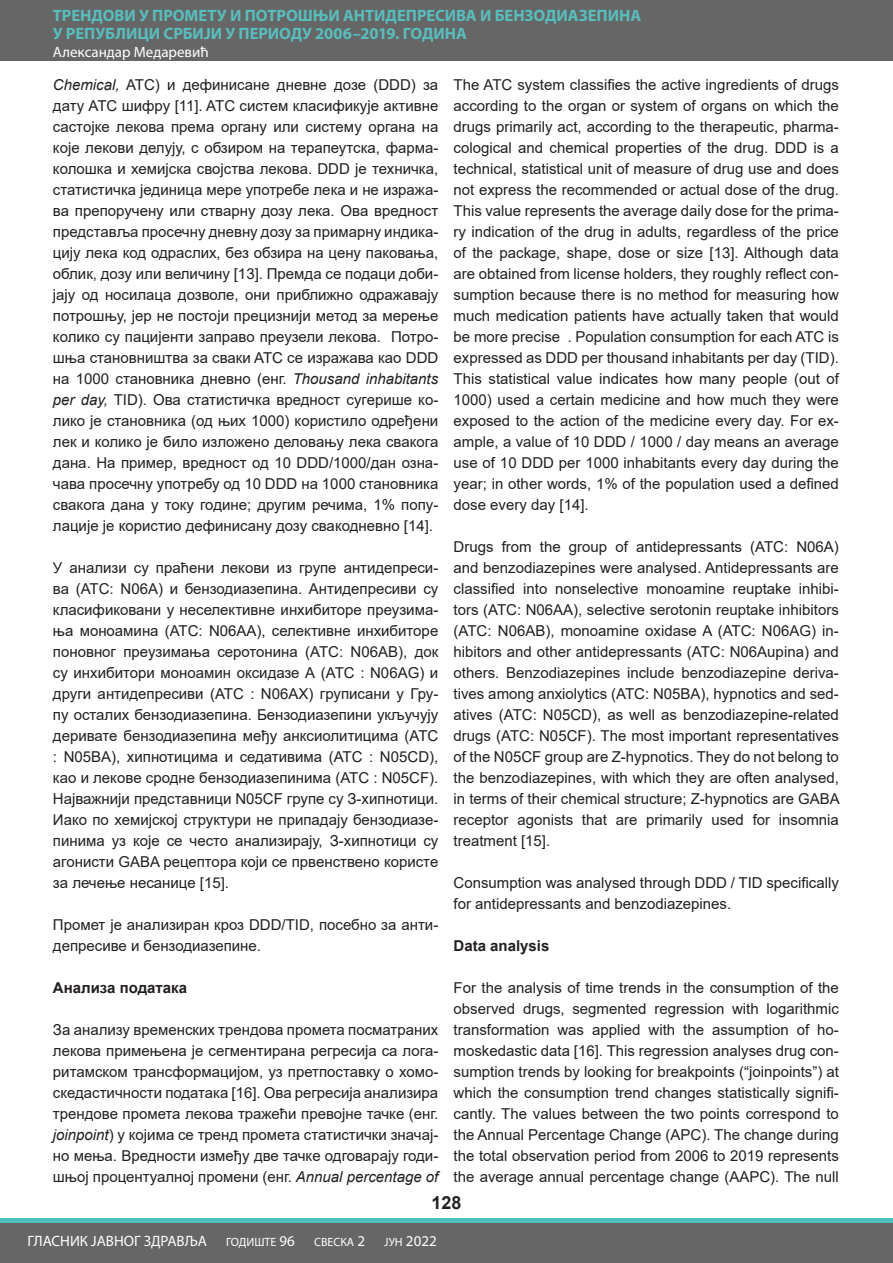
<style>
.page{position:relative;width:893px;height:1263px;background:#fff}
.page>*{position:absolute;margin:0;border:0;box-sizing:border-box;transform-origin:0 0}
.t1{font:700 18px "Arial";color:#231f20}
.t2{font:700 16.5px "Myriad Pro";color:#57bebd}
.t3{font:15px/21px "Arial";color:#231f20;text-align:justify}
.t4{font:15px "Myriad Pro";color:#fff}
.t5{font:700 15px "Arial";color:#231f20}
.t6{font:12px "Myriad Pro";color:#fff}
.s1{font-style:italic}
.s2{font-size:15px}
.s3{font-size:12px}
</style>
<div class="page">
<div style="left:0;top:1219px;width:893px;height:44px;background:#666"></div>
<hr style="left:0;top:1219px;width:893px;height:4px;background:#4fc1bd">
<div style="left:0;top:0;width:893px;height:61px;background:#666"></div>
<p class="t2" style="left:53px;top:5px;width:590px">ТРЕНДОВИ У ПРОМЕТУ И ПОТРОШЊИ АНТИДЕПРЕСИВА И БЕНЗОДИАЗЕПИНА</p>
<p class="t2" style="left:53px;top:23px;width:416px">У РЕПУБЛИЦИ СРБИЈИ У ПЕРИОДУ 2006–2019. ГОДИНА</p>
<p class="t4" style="left:53px;top:43px;width:157px">Александар Медаревић</p>
<p class="t3" style="left:53px;top:74px;width:387px"><span class="s1">Chemical,</span> ATC) и дефинисане дневне дозе (DDD) за дату АТC шифру [11]. ATC систем класификује активне састојке лекова према органу или систему органа на које лекови делују, с обзиром на терапеутска, фарма&shy;колошка и хемијска својства лекова. DDD је техничка, статистичка јединица мере употребе лека и не изража&shy;ва препоручену или стварну дозу лека. Ова вредност представља просечну дневну дозу за примарну индика&shy;цију лека код одраслих, без обзира на цену паковања, облик, дозу или величину [13]. Премда се подаци доби&shy;јају од носилаца дозволе, они приближно одражавају потрошњу, јер не постоји прецизнији метод за мерење колико су пацијенти заправо преузели лекова. Потро&shy;шња становништва за сваки ATC се изражава као DDD на 1000 становника дневно (енг. <span class="s1">Thousand inhabitants per day,</span> TID). Ова статистичка вредност сугерише ко&shy;лико је становника (од њих 1000) користило одређени лек и колико је било изложено деловању лека свакога дана. На пример, вредност од 10 DDD/1000/дан озна&shy;чава просечну употребу од 10 DDD на 1000 становника свакога дана у току године; другим речима, 1% попу&shy;лације је користио дефинисану дозу свакодневно [14].</p>
<p class="t3" style="left:53px;top:557px;width:387px">У анализи су праћени лекови из групе антидепреси&shy;ва (АТC: N06А) и бензодиазепина. Антидепресиви су класификовани у неселективне инхибиторе преузима&shy;ња моноамина (АТC: N06АА), селективне инхибиторе поновног преузимања серотонина (АТC: N06АB), док су инхибитори моноамин оксидазе А (АТC : N06АG) и други антидепресиви (АТC : N06АX) груписани у Гру&shy;пу осталих бензодиазепина. Бензодиазепини укључују деривате бензодиазепина међу анксиолитицима (АТC : N05BА), хипнотицима и седативима (АТC : N05CD), као и лековe сроднe бензодиазепинима (АТC : N05CF).<br>Најважнији представници N05CF групе су З-хипнотици.<br>Иако по хемијској структури не припадају бензодиазе&shy;пинима уз које се често анализирају, З-хипнотици су агонисти GABA рецептора који се првенствено користе за лечење несанице [15].</p>
<p class="t3" style="left:53px;top:914px;width:387px">Промет је анализиран кроз DDD/ТID, посебно за анти&shy;депресиве и бензодиазепине.</p>
<p class="t5" style="left:53px;top:977px;width:136px">Анализа података</p>
<p class="t3" style="left:53px;top:1019px;width:387px">За анализу временских трендовa промета посматраних лекова примењена је сегментирана регресија са лога&shy;ритамском трансформацијом, уз претпоставку о хомо&shy;скедастичности података [16]. Ова регресија анализира трендове промета лекова тражећи превојне тачке (eнг. <span class="s1">joinpoint</span>) у којима се тренд промета статистички значај&shy;но мења. Вредности између две тачке одговарају годи&shy;шњој процентуалној промени (енг. <span class="s1">Annual percentage of</span></p>
<p class="t3" style="left:454px;top:74px;width:387px">The ATC system classifies the active ingredients of drugs according to the organ or system of organs on which the drugs primarily act, according to the therapeutic, pharma&shy;cological and chemical properties of the drug. DDD is a technical, statistical unit of measure of drug use and does not express the recommended or actual dose of the drug.<br>This value represents the average daily dose for the prima&shy;ry indication of the drug in adults, regardless of the price of the package, shape, dose or size [13]. Although data are obtained from license holders, they roughly reflect con&shy;sumption because there is no method for measuring how much medication patients have actually taken that would be more precise . Population consumption for each ATC is expressed as DDD per thousand inhabitants per day (TID).<br>This statistical value indicates how many people (out of 1000) used a certain medicine and how much they were exposed to the action of the medicine every day. For ex&shy;ample, a value of 10 DDD / 1000 / day means an average use of 10 DDD per 1000 inhabitants every day during the year; in other words, 1% of the population used a defined dose every day [14].</p>
<p class="t3" style="left:454px;top:536px;width:388px">Drugs from the group of antidepressants (ATC: N06A) and benzodiazepines were analysed. Antidepressants are classified into nonselective monoamine reuptake inhibi&shy;tors (ATC: N06AA), selective serotonin reuptake inhibitors (ATC: N06AB), monoamine oxidase A (ATC: N06AG) in&shy;hibitors and other antidepressants (ATC: N06Aupina) and others. Benzodiazepines include benzodiazepine deriva&shy;tives among anxiolytics (ATC: N05BA), hypnotics and sed&shy;atives (ATC: N05CD), as well as benzodiazepine-related drugs (ATC: N05CF). The most important representatives of the N05CF group are Z-hypnotics. They do not belong to the benzodiazepines, with which they are often analysed, in terms of their chemical structure; Z-hypnotics are GABA receptor agonists that are primarily used for insomnia treatment [15].</p>
<p class="t3" style="left:454px;top:872px;width:387px">Consumption was analysed through DDD / TID specifically for antidepressants and benzodiazepines.</p>
<p class="t5" style="left:454px;top:935px;width:97px">Data analysis</p>
<p class="t3" style="left:454px;top:977px;width:387px">For the analysis of time trends in the consumption of the observed drugs, segmented regression with logarithmic transformation was applied with the assumption of ho&shy;moskedastic data [16]. This regression analyses drug con&shy;sumption trends by looking for breakpoints (“joinpoints”) at which the consumption trend changes statistically signifi&shy;cantly. The values between the two points correspond to the Annual Percentage Change (APC). The change during the total observation period from 2006 to 2019 represents the average annual percentage change (AAPC). The null</p>
<p class="t1" style="left:431px;top:1190px;width:32px">128</p>
<p class="t4" style="left:28px;top:1232px;width:181px">ГЛАСНИК ЈАВНОГ ЗДРАВЉА</p>
<p class="t6" style="left:226px;top:1235px;width:70px">ГОДИШТЕ <span class="s2">96</span></p>
<p class="t6" style="left:314px;top:1235px;width:53px">СВЕСКА <span class="s2">2</span></p>
<p class="t4" style="left:384px;top:1232px;width:54px"><span class="s3">ЈУН</span> 2022</p>
</div>
